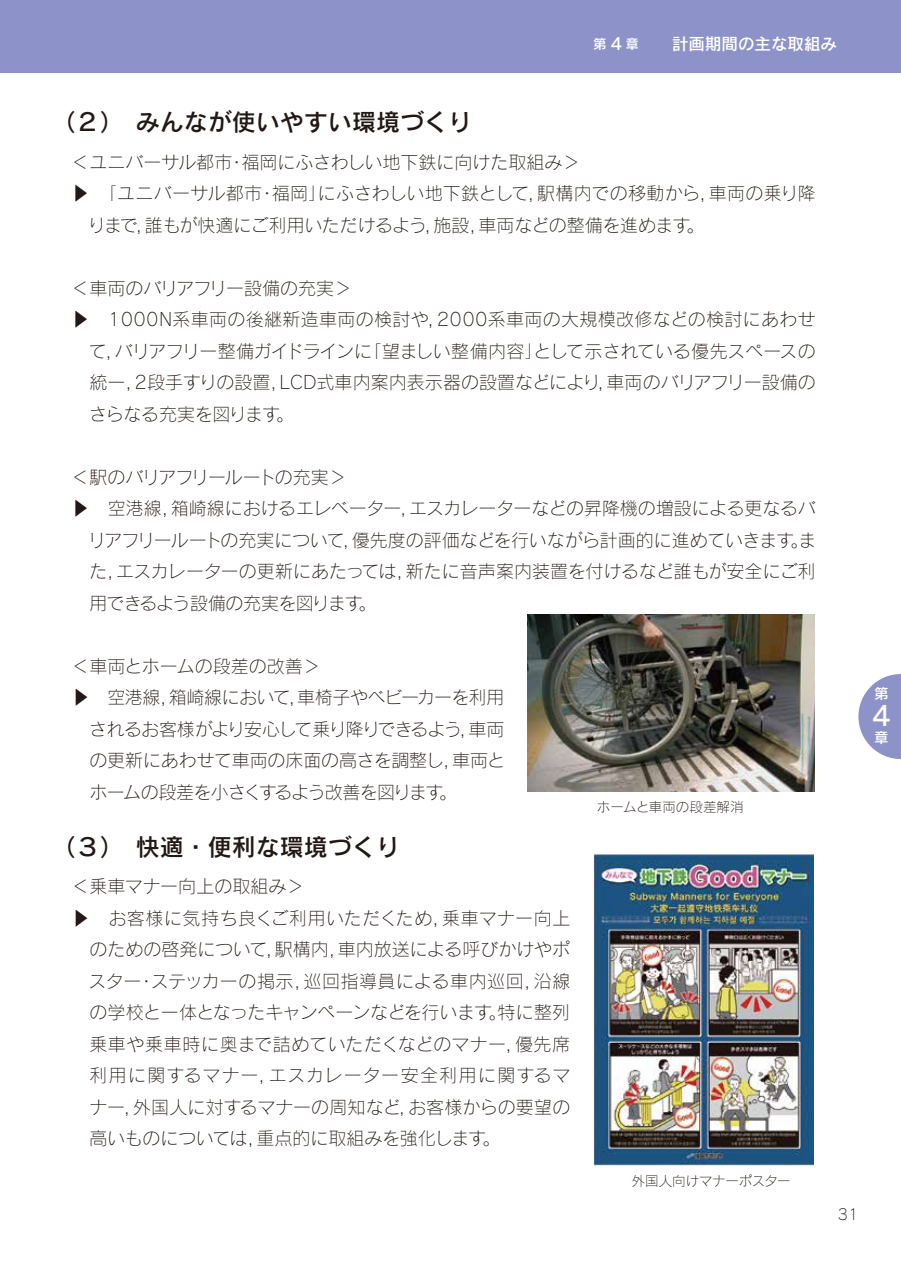
<style>
.page{position:relative;width:901px;height:1263px;background:#fff}
.page>*{position:absolute;margin:0;border:0;box-sizing:border-box;transform-origin:0 0}
.t1{font:27px "Rodin Pro N DB";color:#fff}
.t2{font:24px "Rodin Pro N DB";color:#221815}
.t3{font:18px "Rodin Pro N L";color:#221815}
.t4{font:18px "Rodin Pro N L";letter-spacing:-.02em;color:#221815}
.t5{font:18px "Rodin Pro N L";letter-spacing:.03em;color:#221815}
.t6{font:18px "Rodin Pro N L";letter-spacing:.02em;color:#221815}
.t7{font:18px "Rodin Pro N L";letter-spacing:-.055em;color:#221815}
.t8{font:18px "Rodin Pro N L";letter-spacing:-.03em;color:#221815}
.t9{font:18px "Rodin Pro N L";letter-spacing:-.06em;color:#221815}
.t10{font:18px "Rodin Pro N L";letter-spacing:.025em;color:#221815}
.t11{font:18px "Rodin Pro N L";letter-spacing:.055em;color:#221815}
.t12{font:16.5px "Rodin Pro N DB";color:#fff}
.t13{font:15px "Rodin Pro N L";color:#221815}
.t14{font:14.55px "Rodin Pro N DB";color:#fff}
.t15{font:13.5px "Rodin Pro N L";letter-spacing:-.02em;color:#221815}
.t16{font:13.5px "Rodin Pro N L";color:#221815}
.s1{font-size:13.5px}
.s2{font-family:"Koz Go Pr 6 N"}
</style>
<div class="page">
<div style="left:0;top:0;width:900px;height:72px;background:#8d93c8"></div>
<svg style="left:858px;top:674px;width:42px;height:85px"></svg>
<img style="left:527px;top:615px;width:287px;height:177px">
<img style="left:594px;top:853px;width:219px;height:313px">
<p class="t12" style="left:593px;top:33px;width:245px"><span class="s1">第</span> 4 <span class="s1">章</span>　　計画期間の主な取組み</p>
<h2 class="t2" style="left:52px;top:107px;width:421px">（２）　みんなが使いやすい環境づくり</h2>
<p class="t3" style="left:71px;top:150px;width:510px">＜ユニバーサル都市・福岡にふさわしい地下鉄に向けた取組み＞</p>
<p class="t3" style="left:71px;top:182px;width:745px"><span class="s2">▶</span>　「ユニバーサル都市・福岡」にふさわしい地下鉄として，駅構内での移動から，車両の乗り降</p>
<p class="t3" style="left:88px;top:213px;width:618px">りまで，誰もが快適にご利用いただけるよう，施設，車両などの整備を進めます。</p>
<p class="t3" style="left:71px;top:276px;width:282px">＜車両のバリアフリー設備の充実＞</p>
<p class="t6" style="left:71px;top:308px;width:746px"><span class="s2">▶</span>　1000N系車両の後継新造車両の検討や，2000系車両の大規模改修などの検討にあわせ</p>
<p class="t4" style="left:89px;top:339px;width:728px">て，バリアフリー整備ガイドラインに「望ましい整備内容」として示されている優先スペースの</p>
<p class="t3" style="left:89px;top:371px;width:728px">統一，2段手すりの設置，LCD式車内案内表示器の設置などにより，車両のバリアフリー設備の</p>
<p class="t8" style="left:89px;top:402px;width:206px">さらなる充実を図ります。</p>
<p class="t9" style="left:71px;top:465px;width:277px">＜駅のバリアフリールートの充実＞</p>
<p class="t3" style="left:71px;top:497px;width:746px"><span class="s2">▶</span> 空港線，箱崎線におけるエレベーター，エスカレーターなどの昇降機の増設による更なるバ</p>
<p class="t3" style="left:88px;top:528px;width:729px">リアフリールートの充実について，優先度の評価などを行いながら計画的に進めていきます。ま</p>
<p class="t3" style="left:89px;top:560px;width:728px">た，エスカレーターの更新にあたっては，新たに音声案内装置を付けるなど誰もが安全にご利</p>
<p class="t7" style="left:89px;top:591px;width:288px">用できるよう設備の充実を図ります。</p>
<p class="t3" style="left:71px;top:654px;width:251px">＜車両とホームの段差の改善＞</p>
<p class="t4" style="left:71px;top:686px;width:434px"><span class="s2">▶</span> 空港線，箱崎線において，車椅子やベビーカーを利用</p>
<p class="t7" style="left:89px;top:717px;width:417px">されるお客様がより安心して乗り降りできるよう，車両</p>
<p class="t3" style="left:89px;top:749px;width:417px">の更新にあわせて車両の床面の高さを調整し，車両と</p>
<p class="t9" style="left:89px;top:780px;width:369px">ホームの段差を小さくするよう改善を図ります。</p>
<h2 class="t2" style="left:52px;top:831px;width:349px">（３）　快適・便利な環境づくり</h2>
<p class="t3" style="left:71px;top:875px;width:234px">＜乗車マナー向上の取組み＞</p>
<p class="t5" style="left:71px;top:906px;width:500px"><span class="s2">▶</span>　お客様に気持ち良くご利用いただくため，乗車マナー向上</p>
<p class="t3" style="left:89px;top:938px;width:482px">のための啓発について，駅構内，車内放送による呼びかけやポ</p>
<p class="t5" style="left:89px;top:969px;width:483px">スター・ステッカーの掲示，巡回指導員による車内巡回，沿線</p>
<p class="t8" style="left:89px;top:1001px;width:482px">の学校と一体となったキャンペーンなどを行います。特に整列</p>
<p class="t10" style="left:89px;top:1032px;width:482px">乗車や乗車時に奥まで詰めていただくなどのマナー，優先席</p>
<p class="t11" style="left:89px;top:1064px;width:483px">利用に関するマナー，エスカレーター安全利用に関するマ</p>
<p class="t3" style="left:89px;top:1095px;width:482px">ナー，外国人に対するマナーの周知など，お客様からの要望の</p>
<p class="t3" style="left:89px;top:1127px;width:412px">高いものについては，重点的に取組みを強化します。</p>
<p class="t16" style="left:597px;top:798px;width:148px">ホームと車両の段差解消</p>
<p class="t15" style="left:631px;top:1172px;width:160px">外国人向けマナーポスター</p>
<p class="t14" style="left:874px;top:684px;width:15px">第</p>
<p class="t14" style="left:874px;top:727px;width:15px">章</p>
<h1 class="t1" style="left:871px;top:698px;width:20px">4</h1>
<p class="t13" style="left:837px;top:1205px;width:22px">31</p>
</div>
